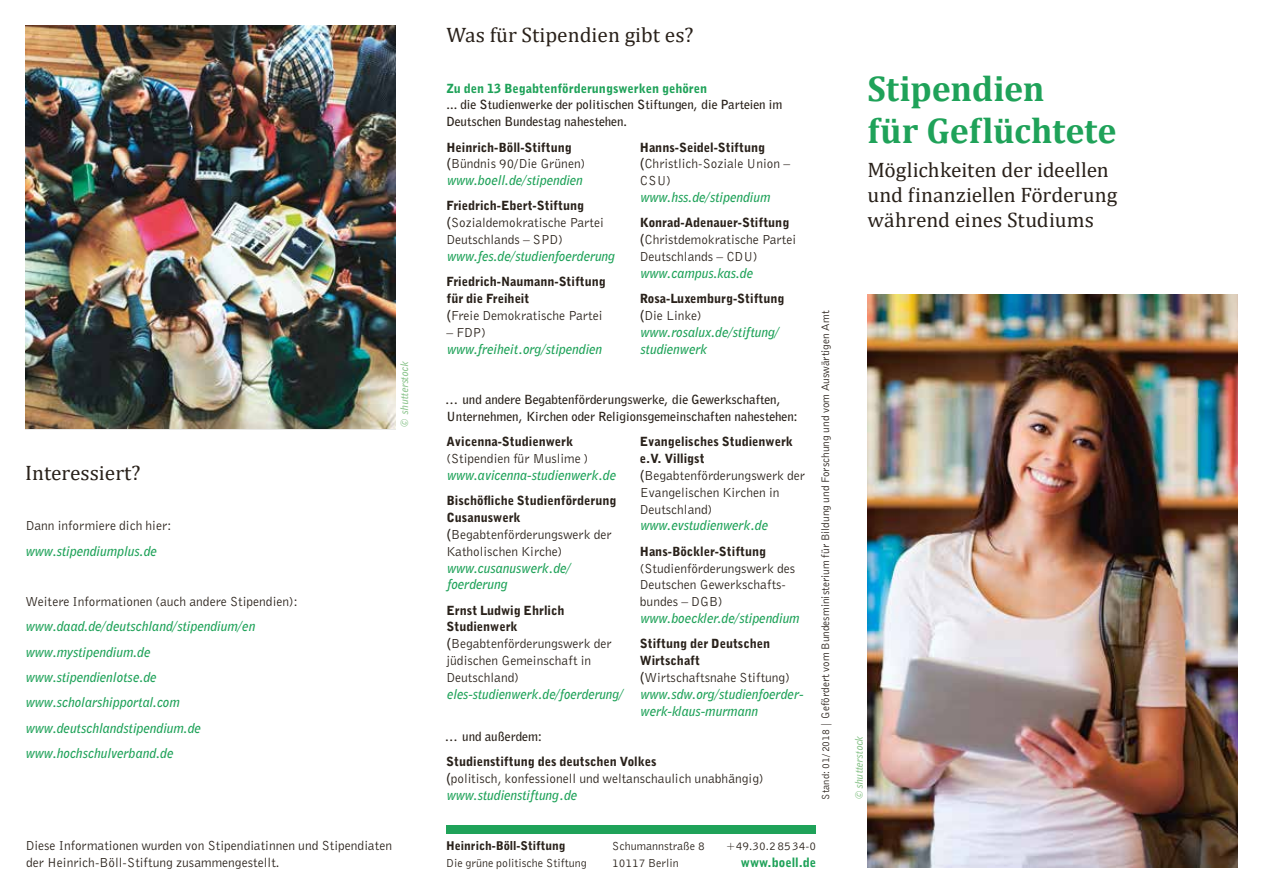
<style>
.page{position:relative;width:1263px;height:893px;background:#fff}
.page>*{position:absolute;margin:0;border:0;box-sizing:border-box;transform-origin:0 0}
.t1{font:700 36px/42.2px "Cambria";letter-spacing:-.005em;color:#1fa259}
.t2{font:21px/25.2px "Cambria";color:#29211a}
.t3{font:13.5px/16.8px "Bell Gothic";color:#29211a}
.t4{font:italic 700 13.5px/16.8px "Bell Gothic";color:#1fa259}
.t5{font:900 12.6px/16.8px "Bell Gothic";color:#29211a}
.t6{font:700 12.6px/16.8px "Bell Gothic";letter-spacing:.005em;color:#29211a}
.t7{font:900 12.6px "Bell Gothic";color:#1fa259}
.t8{font:12px "Bell Gothic";color:#29211a}
.t9{font:900 12px "Bell Gothic";color:#29211a}
.t10{font:11.25px "Bell Gothic";color:#29211a}
.t11{font:italic 700 10.5px "Bell Gothic";color:#8bc48c}
.s1{font-style:normal;color:#29211a}
.s2{font-weight:400;font-style:normal;color:#29211a}
.s3{font-weight:700}
.s4{font-weight:700;font-style:italic;color:#1fa259}
.s5{font-size:10.5px}
</style>
<div class="page">
<img style="left:26px;top:25px;width:370px;height:404px">
<div style="left:446px;top:825px;width:370px;height:9px;background:#1fa259"></div>
<img style="left:867px;top:294px;width:370px;height:573px">
<h2 class="t2" style="left:25px;top:460px;width:117px">Interessiert?</h2>
<p class="t3" style="left:26px;top:517px;width:147px">Dann informiere dich hier:</p>
<p class="t4" style="left:25px;top:542px;width:132px">www.stipendiumplus.de</p>
<p class="t3" style="left:26px;top:593px;width:273px">Weitere Informationen (auch andere Stipendien):</p>
<p class="t4" style="left:25px;top:614px;width:231px;line-height:25.2px">www.daad.de/deutschland/stipendium/en www.mystipendium.de www.stipendienlotse.de www.scholarshipportal.com www.deutschlandstipendium.de www.hochschulverband.de</p>
<p class="t11" style="left:397px;top:428px;width:69px;rotate:-90deg">© shutterstock</p>
<p class="t3" style="left:26px;top:837px;width:368px">Diese Informationen wurden von Stipendiatinnen und Stipendiaten der Heinrich-Böll-Stiftung zusammengestellt.</p>
<h2 class="t2" style="left:446px;top:22px;width:249px">Was für Stipendien gibt es?</h2>
<p class="t7" style="left:446px;top:80px;width:262px">Zu den 13 Begabtenförderungswerken gehören</p>
<p class="t6" style="left:446px;top:97px;width:337px">... die Studienwerke der politischen Stiftungen, die Parteien im<br>Deutschen Bundestag nahestehen.</p>
<p class="t5" style="left:446px;top:139px;width:127px">Heinrich-Böll-Stiftung</p>
<p class="t4" style="left:446px;top:155px;width:140px"><span class="s1">(</span><span class="s2">Bündnis 90/Die Grünen) </span>www.boell.de/stipendien</p>
<p class="t5" style="left:446px;top:198px;width:139px">Friedrich-Ebert-Stiftung</p>
<p class="t3" style="left:446px;top:214px;width:159px"><span class="s3">(</span>Sozialdemokratische Partei<br>Deutschlands – SPD)</p>
<p class="t4" style="left:446px;top:248px;width:169px">www.fes.de/studienfoerderung</p>
<p class="t5" style="left:446px;top:274px;width:161px">Friedrich-Naumann-Stiftung für die Freiheit</p>
<p class="t3" style="left:446px;top:307px;width:158px"><span class="s3">(</span>Freie Demokratische Partei</p>
<p class="t3" style="left:446px;top:324px;width:41px">– FDP)</p>
<p class="t4" style="left:446px;top:340px;width:156px">www.freiheit.org/stipendien</p>
<p class="t5" style="left:640px;top:139px;width:127px">Hanns-Seidel-Stiftung</p>
<p class="t3" style="left:640px;top:155px;width:152px"><span class="s3">(</span>Christlich-Soziale Union –<br>CSU)</p>
<p class="t4" style="left:640px;top:189px;width:131px">www.hss.de/stipendium</p>
<p class="t5" style="left:640px;top:215px;width:151px">Konrad-Adenauer-Stiftung</p>
<p class="t3" style="left:640px;top:231px;width:158px"><span class="s3">(</span>Christdemokratische Partei<br>Deutschlands – CDU)</p>
<p class="t4" style="left:640px;top:265px;width:114px">www.campus.kas.de</p>
<p class="t5" style="left:640px;top:290px;width:146px">Rosa-Luxemburg-Stiftung</p>
<p class="t4" style="left:640px;top:307px;width:140px"><span class="s1">(</span><span class="s2">Die Linke) </span>www.rosalux.de/stiftung/ studienwerk</p>
<p class="t6" style="left:446px;top:392px;width:352px">… und andere Begabtenförderungswerke, die Gewerkschaften,<br>Unternehmen, Kirchen oder Religionsgemeinschaften nahestehen:</p>
<p class="t5" style="left:446px;top:434px;width:128px">Avicenna-Studienwerk</p>
<p class="t3" style="left:446px;top:450px;width:143px">(Stipendien für Muslime )</p>
<p class="t4" style="left:446px;top:467px;width:170px">www.avicenna-studienwerk.de</p>
<p class="t5" style="left:446px;top:493px;width:171px">Bischöfliche Studienförderung<br>Cusanuswerk</p>
<p class="t3" style="left:446px;top:526px;width:167px"><span class="s3">(</span>Begabtenförderungswerk der<br>Katholischen Kirche)</p>
<p class="t4" style="left:446px;top:559px;width:125px">www.cusanuswerk.de/ foerderung</p>
<p class="t5" style="left:446px;top:602px;width:119px">Ernst Ludwig Ehrlich<br>Studienwerk</p>
<p class="t3" style="left:446px;top:635px;width:167px"><span class="s3">(</span>Begabtenförderungswerk der jüdischen Gemeinschaft in<br>Deutschland)</p>
<p class="t4" style="left:446px;top:685px;width:178px">eles-studienwerk.de/foerderung/</p>
<p class="t5" style="left:640px;top:434px;width:155px">Evangelisches Studienwerk e.V. Villigst</p>
<p class="t3" style="left:640px;top:467px;width:167px"><span class="s3">(</span>Begabtenförderungswerk der<br>Evangelischen Kirchen in<br>Deutschland)</p>
<p class="t4" style="left:640px;top:517px;width:129px">www.evstudienwerk.de</p>
<p class="t5" style="left:640px;top:543px;width:128px">Hans-Böckler-Stiftung</p>
<p class="t3" style="left:640px;top:559px;width:157px">(Studienförderungswerk des<br>Deutschen Gewerkschafts&shy;bundes – DGB)</p>
<p class="t4" style="left:640px;top:610px;width:161px">www.boeckler.de/stipendium</p>
<p class="t5" style="left:640px;top:636px;width:132px">Stiftung der Deutschen<br>Wirtschaft</p>
<p class="t4" style="left:640px;top:669px;width:165px"><span class="s1">(</span><span class="s2">Wirtschaftsnahe Stiftung) </span>www.sdw.org/studienfoerder&shy;werk-klaus-murmann</p>
<p class="t6" style="left:446px;top:728px;width:97px">… und außerdem:</p>
<p class="t5" style="left:446px;top:754px;width:212px">Studienstiftung des deutschen Volkes</p>
<p class="t3" style="left:446px;top:770px;width:319px"><span class="s3">(</span>politisch, konfessionell und weltanschaulich unabhängig) <span class="s4">www.studienstiftung.de</span></p>
<p class="t10" style="left:818px;top:800px;width:491px;rotate:-90deg"><span class="s5">Stand: 01/2018 |</span> Gefördert vom Bundesministerium für Bildung und Forschung und vom Auswärtigen Amt</p>
<p class="t9" style="left:446px;top:838px;width:121px">Heinrich-Böll-Stiftung</p>
<p class="t8" style="left:612px;top:839px;width:94px">Schumannstraße 8</p>
<p class="t8" style="left:726px;top:839px;width:92px">+49.30.28534-0</p>
<p class="t8" style="left:446px;top:856px;width:142px">Die grüne politische Stiftung</p>
<p class="t8" style="left:612px;top:856px;width:68px">10117 Berlin</p>
<p class="t7" style="left:741px;top:854px;width:77px">www.boell.de</p>
<h1 class="t1" style="left:867px;top:66px;width:251px">Stipendien<br>für Geflüchtete</h1>
<h2 class="t2" style="left:867px;top:157px;width:251px">Möglichkeiten der ideellen und finanziellen Förderung während eines Studiums</h2>
<p class="t11" style="left:852px;top:800px;width:66px;rotate:-90deg">© shutterstock</p>
</div>
